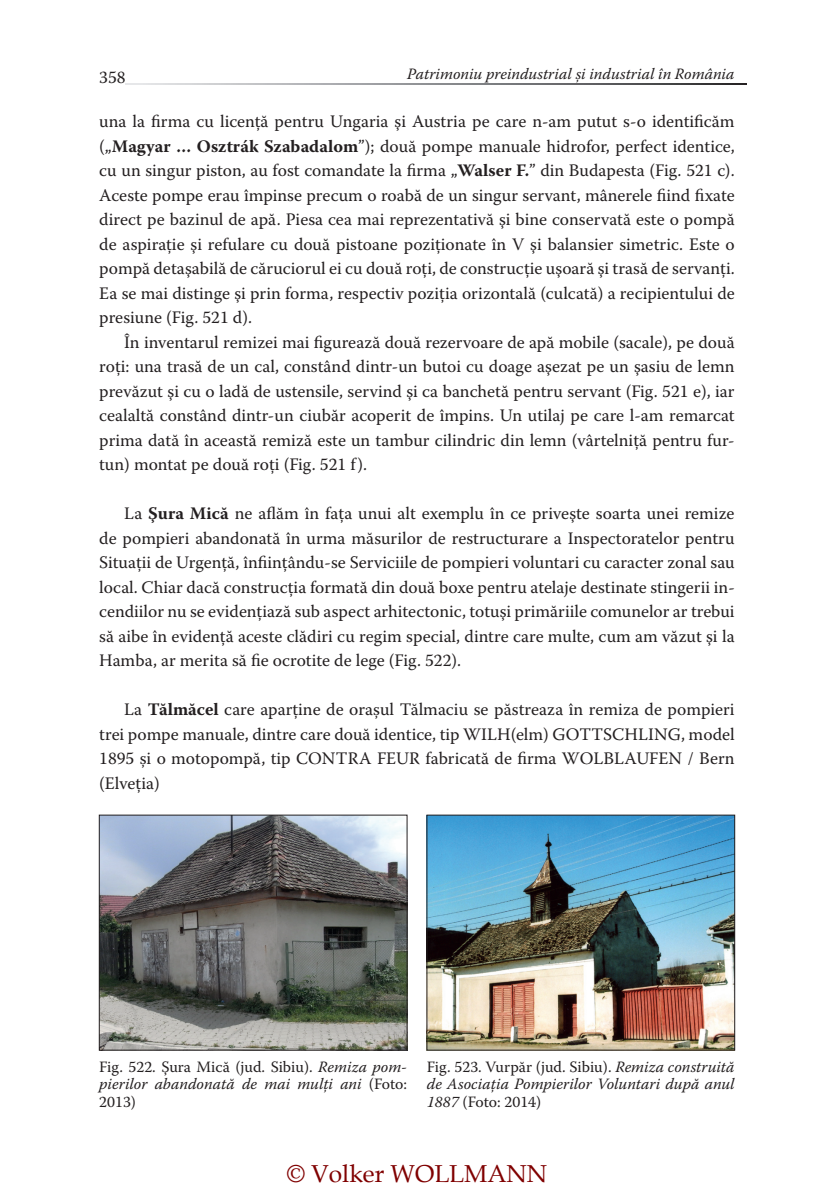
<style>
.page{position:relative;width:834px;height:1196px;background:#fff}
.page>*{position:absolute;margin:0;border:0;box-sizing:border-box;transform-origin:0 0}
.t1{font:24.5px "Book Antiqua";color:#800000}
.t2{font:17.5px/24.5px "Warnock Pro";color:#231f20;text-align:justify}
.t3{font:italic 15.75px/17.5px "Warnock Pro";color:#231f20;text-align:justify}
.s1{font-weight:700}
.s2{font-style:normal}
</style>
<div class="page">
<svg style="left:126px;top:83px;width:620px;height:1px"></svg>
<img style="left:101px;top:817px;width:304px;height:231px">
<div style="left:99px;top:815px;width:308px;height:235px;border:1px solid #231f20"></div>
<img style="left:429px;top:817px;width:303px;height:231px">
<p class="t2" style="left:99px;top:64px;width:28px">358</p>
<p class="t3" style="left:407px;top:65px;width:329px">Patrimoniu preindustrial și industrial în România</p>
<p class="t2" style="left:99px;top:109px;width:636px">una la firma cu licenţă pentru Ungaria şi Austria pe care n-am putut s-o identificăm</p>
<p class="t2" style="left:99px;top:133px;width:637px">(„<span class="s1">Magyar … Osztrák Szabadalom</span>”); două pompe manuale hidrofor, perfect identice,</p>
<p class="t2" style="left:99px;top:158px;width:636px">cu un singur piston, au fost comandate la firma „<span class="s1">Walser F.</span>” din Budapesta (Fig. 521 c).</p>
<p class="t2" style="left:99px;top:182px;width:637px">Aceste pompe erau împinse precum o roabă de un singur servant, mânerele fiind fixate</p>
<p class="t2" style="left:99px;top:207px;width:637px">direct pe bazinul de apă. Piesa cea mai reprezentativă şi bine conservată este o pompă</p>
<p class="t2" style="left:99px;top:231px;width:637px">de aspiraţie şi refulare cu două pistoane poziţionate în V şi balansier simetric. Este o</p>
<p class="t2" style="left:99px;top:256px;width:636px">pompă detaşabilă de căruciorul ei cu două roţi, de construcţie uşoară şi trasă de servanţi.</p>
<p class="t2" style="left:99px;top:280px;width:636px">Ea se mai distinge şi prin forma, respectiv poziţia orizontală (culcată) a recipientului de</p>
<p class="t2" style="left:99px;top:305px;width:154px">presiune (Fig. 521 d).</p>
<p class="t2" style="left:124px;top:329px;width:612px">În inventarul remizei mai figurează două rezervoare de apă mobile (sacale), pe două</p>
<p class="t2" style="left:99px;top:354px;width:636px">roţi: una trasă de un cal, constând dintr-un butoi cu doage aşezat pe un şasiu de lemn</p>
<p class="t2" style="left:99px;top:378px;width:636px">prevăzut şi cu o ladă de ustensile, servind şi ca banchetă pentru servant (Fig. 521 e), iar</p>
<p class="t2" style="left:99px;top:403px;width:637px">cealaltă constând dintr-un ciubăr acoperit de împins. Un utilaj pe care l-am remarcat</p>
<p class="t2" style="left:99px;top:427px;width:636px">prima dată în această remiză este un tambur cilindric din lemn (vârtelniţă pentru fur-</p>
<p class="t2" style="left:99px;top:452px;width:269px">tun) montat pe două roţi (Fig. 521 f).</p>
<p class="t2" style="left:99px;top:501px;width:637px;text-indent:25px">La <span class="s1">Şura Mică</span> ne aflăm în faţa unui alt exemplu în ce priveşte soarta unei remize de pompieri abandonată în urma măsurilor de restructurare a Inspectoratelor pentru Situaţii de Urgenţă, înfiinţându-se Serviciile de pompieri voluntari cu caracter zonal sau local. Chiar dacă construcţia formată din două boxe pentru atelaje destinate stingerii in&shy;cendiilor nu se evidenţiază sub aspect arhitectonic, totuşi primăriile comunelor ar trebui să aibe în evidenţă aceste clădiri cu regim special, dintre care multe, cum am văzut şi la Hamba, ar merita să fie ocrotite de lege (Fig. 522).</p>
<p class="t2" style="left:99px;top:697px;width:636px;text-indent:25px">La <span class="s1">Tălmăcel</span> care aparține de orașul Tălmaciu se păstreaza în remiza de pompieri trei pompe manuale, dintre care două identice, tip WILH(elm) GOTTSCHLING, model 1895 și o motopompă, tip CONTRA FEUR fabricată de firma WOLBLAUFEN / Bern (Elveția)</p>
<p class="t3" style="left:99px;top:1057px;width:309px"><span class="s2">Fig. 522. Şura Mică (jud. Sibiu).</span> Remiza pom&shy;pierilor abandonată de mai mulţi ani <span class="s2">(Foto:<br>2013)</span></p>
<p class="t3" style="left:427px;top:1057px;width:309px"><span class="s2">Fig. 523. Vurpăr (jud. Sibiu).</span> Remiza construită de Asociaţia Pompierilor Voluntari după anul 1887 <span class="s2">(Foto: 2014)</span></p>
<h1 class="t1" style="left:286px;top:1156px;width:262px">© Volker WOLLMANN</h1>
</div>
